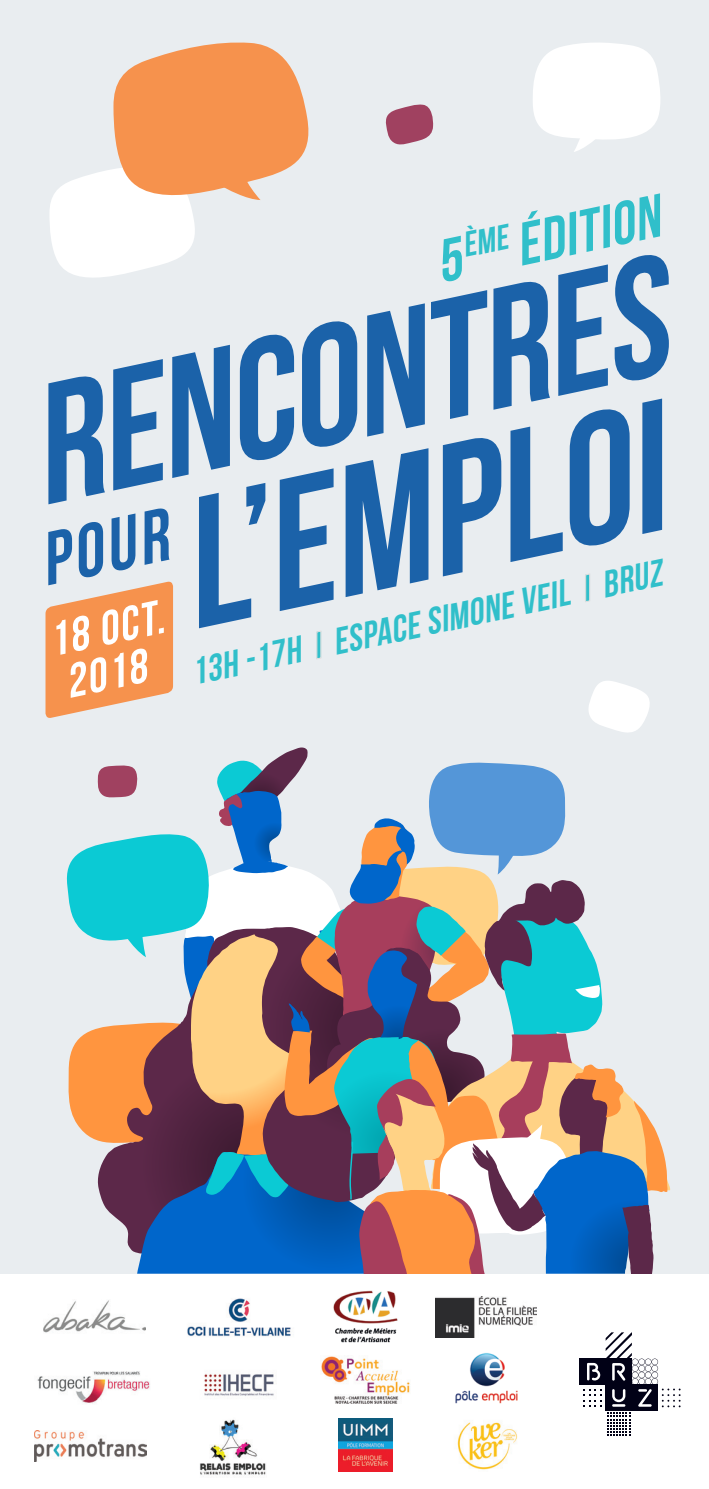
<style>
.page{position:relative;width:709px;height:1489px;background:#fff}
.page>*{position:absolute;margin:0;border:0;box-sizing:border-box;transform-origin:0 0}
.t1{font:italic 183.25px "Bebas Neue";color:#1b62a9}
.t2{font:italic 169px "Bebas Neue";color:#1b62a9}
.t3{font:italic 74.5px "Bebas Neue";color:#1b62a9}
.t4{font:italic 60px "Bebas Neue";color:#30bfca}
.t5{font:italic 47.75px "Bebas Neue";color:#fff}
.t6{font:italic 37.5px "Bebas Neue";color:#30bfca}
</style>
<div class="page">
<div style="left:0;top:0;width:709px;height:1273px;background:#e9edf0"></div>
<svg style="left:49px;top:42px;width:260px;height:236px"></svg>
<svg style="left:533px;top:43px;width:127px;height:109px"></svg>
<svg style="left:588px;top:681px;width:62px;height:52px"></svg>
<svg style="left:66px;top:747px;width:605px;height:526px"></svg>
<svg style="left:385px;top:104px;width:48px;height:41px"></svg>
<img style="left:436px;top:1296px;width:100px;height:40px">
<img style="left:455px;top:1353px;width:63px;height:50px">
<img style="left:200px;top:1419px;width:66px;height:56px">
<img style="left:187px;top:1298px;width:104px;height:39px">
<img style="left:457px;top:1422px;width:61px;height:48px">
<img style="left:321px;top:1356px;width:89px;height:47px">
<img style="left:333px;top:1290px;width:65px;height:53px">
<img style="left:37px;top:1371px;width:113px;height:33px">
<img style="left:43px;top:1300px;width:102px;height:33px">
<img style="left:204px;top:1374px;width:70px;height:22px">
<svg style="left:316px;top:631px;width:5px;height:28px"></svg>
<svg style="left:585px;top:574px;width:5px;height:28px"></svg>
<svg style="left:45px;top:581px;width:128px;height:137px"></svg>
<div style="left:579px;top:1358px;width:26px;height:26px;background:#010116"></div>
<svg style="left:583px;top:1332px;width:97px;height:103px"></svg>
<img style="left:35px;top:1430px;width:112px;height:30px">
<img style="left:338px;top:1418px;width:54px;height:53px">
<p class="t4" style="left:429px;top:230px;width:228px;rotate:-12deg">5<sup>ÈME</sup> ÉDITION</p>
<p class="t2" style="left:10px;top:358px;width:646px;rotate:-12deg">RENCONTRES</p>
<p class="t1" style="left:158px;top:469px;width:489px;rotate:-12deg">L’EMPLOI</p>
<p class="t3" style="left:32px;top:521px;width:130px;rotate:-12deg">POUR</p>
<p class="t5" style="left:43px;top:615px;width:118px;rotate:-12deg">18 OCT.</p>
<p class="t6" style="left:186px;top:652px;width:482px;rotate:-12deg">13H -17H I ESPACE SIMONE VEIL I BRUZ</p>
<p class="t5" style="left:60px;top:656px;width:83px;rotate:-12deg">2018</p>
</div>
